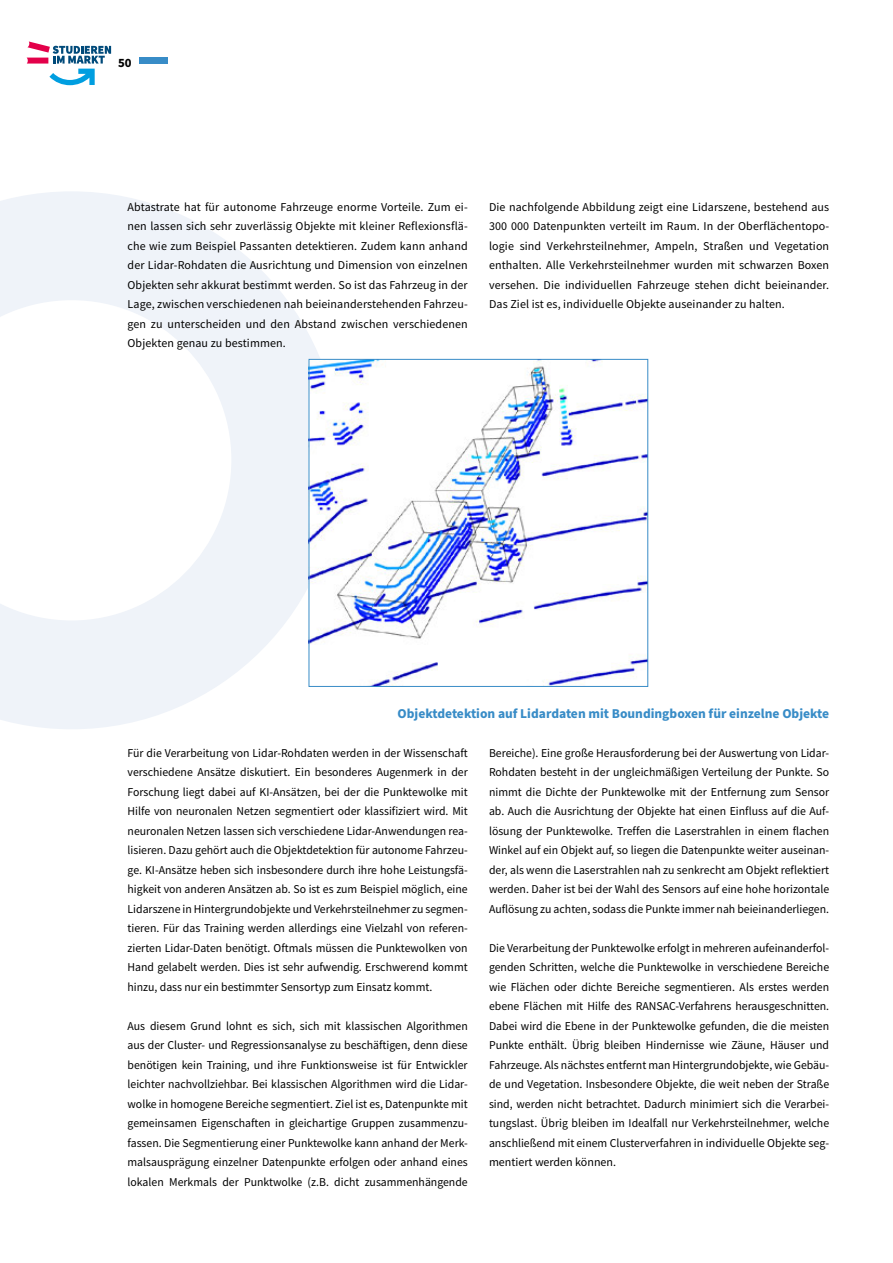
<style>
.page{position:relative;width:893px;height:1263px;background:#fff}
.page>*{position:absolute;margin:0;border:0;box-sizing:border-box;transform-origin:0 0}
.t1{font:700 13.5px "Source Sans Pro";color:#388cc7}
.t2{font:700 12.75px "Source Sans Pro";color:#000}
.t3{font:12px/19.5px "Source Sans Pro";color:#000;text-align:justify}
</style>
<div class="page">
<div style="left:139px;top:57px;width:28px;height:6px;background:#388cc7"></div>
<svg style="left:27px;top:41px;width:84px;height:44px"></svg>
<svg style="left:0;top:191px;width:340px;height:538px"></svg>
<img style="left:311px;top:361px;width:335px;height:324px">
<div style="left:309px;top:359px;width:339px;height:328px;border:1px solid #388cc7"></div>
<p class="t2" style="left:118px;top:54px;width:15px">50</p>
<p class="t3" style="left:128px;top:197px;width:342px">Abtastrate hat für autonome Fahrzeuge enorme Vorteile. Zum ei&shy;nen lassen sich sehr zuverlässig Objekte mit kleiner Reflexionsflä&shy;che wie zum Beispiel Passanten detektieren. Zudem kann anhand der Lidar-Rohdaten die Ausrichtung und Dimension von einzelnen Objekten sehr akkurat bestimmt werden. So ist das Fahrzeug in der Lage, zwischen verschiedenen nah beieinanderstehenden Fahrzeu&shy;gen zu unterscheiden und den Abstand zwischen verschiedenen Objekten genau zu bestimmen.</p>
<p class="t3" style="left:489px;top:197px;width:342px">Die nachfolgende Abbildung zeigt eine Lidarszene, bestehend aus 300 000 Datenpunkten verteilt im Raum. In der Oberflächentopo&shy;logie sind Verkehrsteilnehmer, Ampeln, Straßen und Vegetation enthalten. Alle Verkehrsteilnehmer wurden mit schwarzen Boxen versehen. Die individuellen Fahrzeuge stehen dicht beieinander.<br>Das Ziel ist es, individuelle Objekte auseinander zu halten.</p>
<p class="t1" style="left:397px;top:704px;width:433px">Objektdetektion auf Lidardaten mit Boundingboxen für einzelne Objekte</p>
<p class="t3" style="left:128px;top:743px;width:342px">Für die Verarbeitung von Lidar-Rohdaten werden in der Wissenschaft verschiedene Ansätze diskutiert. Ein besonderes Augenmerk in der Forschung liegt dabei auf KI-Ansätzen, bei der die Punktewolke mit Hilfe von neuronalen Netzen segmentiert oder klassifiziert wird. Mit neuronalen Netzen lassen sich verschiedene Lidar-Anwendungen rea&shy;lisieren. Dazu gehört auch die Objektdetektion für autonome Fahrzeu&shy;ge. KI-Ansätze heben sich insbesondere durch ihre hohe Leistungsfä&shy;higkeit von anderen Ansätzen ab. So ist es zum Beispiel möglich, eine Lidarszene in Hintergrundobjekte und Verkehrsteilnehmer zu segmen&shy;tieren. Für das Training werden allerdings eine Vielzahl von referen&shy;zierten Lidar-Daten benötigt. Oftmals müssen die Punktewolken von Hand gelabelt werden. Dies ist sehr aufwendig. Erschwerend kommt hinzu, dass nur ein bestimmter Sensortyp zum Einsatz kommt.</p>
<p class="t3" style="left:128px;top:1016px;width:342px">Aus diesem Grund lohnt es sich, sich mit klassischen Algorithmen aus der Cluster- und Regressionsanalyse zu beschäftigen, denn diese benötigen kein Training, und ihre Funktionsweise ist für Entwickler leichter nachvollziehbar. Bei klassischen Algorithmen wird die Lidar&shy;wolke in homogene Bereiche segmentiert. Ziel ist es, Datenpunkte mit gemeinsamen Eigenschaften in gleichartige Gruppen zusammenzu&shy;fassen. Die Segmentierung einer Punktewolke kann anhand der Merk&shy;malsausprägung einzelner Datenpunkte erfolgen oder anhand eines lokalen Merkmals der Punktwolke (z.B. dicht zusammenhängende</p>
<p class="t3" style="left:489px;top:743px;width:342px">Bereiche). Eine große Herausforderung bei der Auswertung von Lidar-Rohdaten besteht in der ungleichmäßigen Verteilung der Punkte. So nimmt die Dichte der Punktewolke mit der Entfernung zum Sensor ab. Auch die Ausrichtung der Objekte hat einen Einfluss auf die Auf&shy;lösung der Punktewolke. Treffen die Laserstrahlen in einem flachen Winkel auf ein Objekt auf, so liegen die Datenpunkte weiter auseinan&shy;der, als wenn die Laserstrahlen nah zu senkrecht am Objekt reflektiert werden. Daher ist bei der Wahl des Sensors auf eine hohe horizontale Auflösung zu achten, sodass die Punkte immer nah beieinanderliegen.</p>
<p class="t3" style="left:489px;top:938px;width:342px">Die Verarbeitung der Punktewolke erfolgt in mehreren aufeinanderfol&shy;genden Schritten, welche die Punktewolke in verschiedene Bereiche wie Flächen oder dichte Bereiche segmentieren. Als erstes werden ebene Flächen mit Hilfe des RANSAC-Verfahrens herausgeschnitten.<br>Dabei wird die Ebene in der Punktewolke gefunden, die die meisten Punkte enthält. Übrig bleiben Hindernisse wie Zäune, Häuser und Fahrzeuge. Als nächstes entfernt man Hintergrundobjekte, wie Gebäu&shy;de und Vegetation. Insbesondere Objekte, die weit neben der Straße sind, werden nicht betrachtet. Dadurch minimiert sich die Verarbei&shy;tungslast. Übrig bleiben im Idealfall nur Verkehrsteilnehmer, welche anschließend mit einem Clusterverfahren in individuelle Objekte seg&shy;mentiert werden können.</p>
</div>
